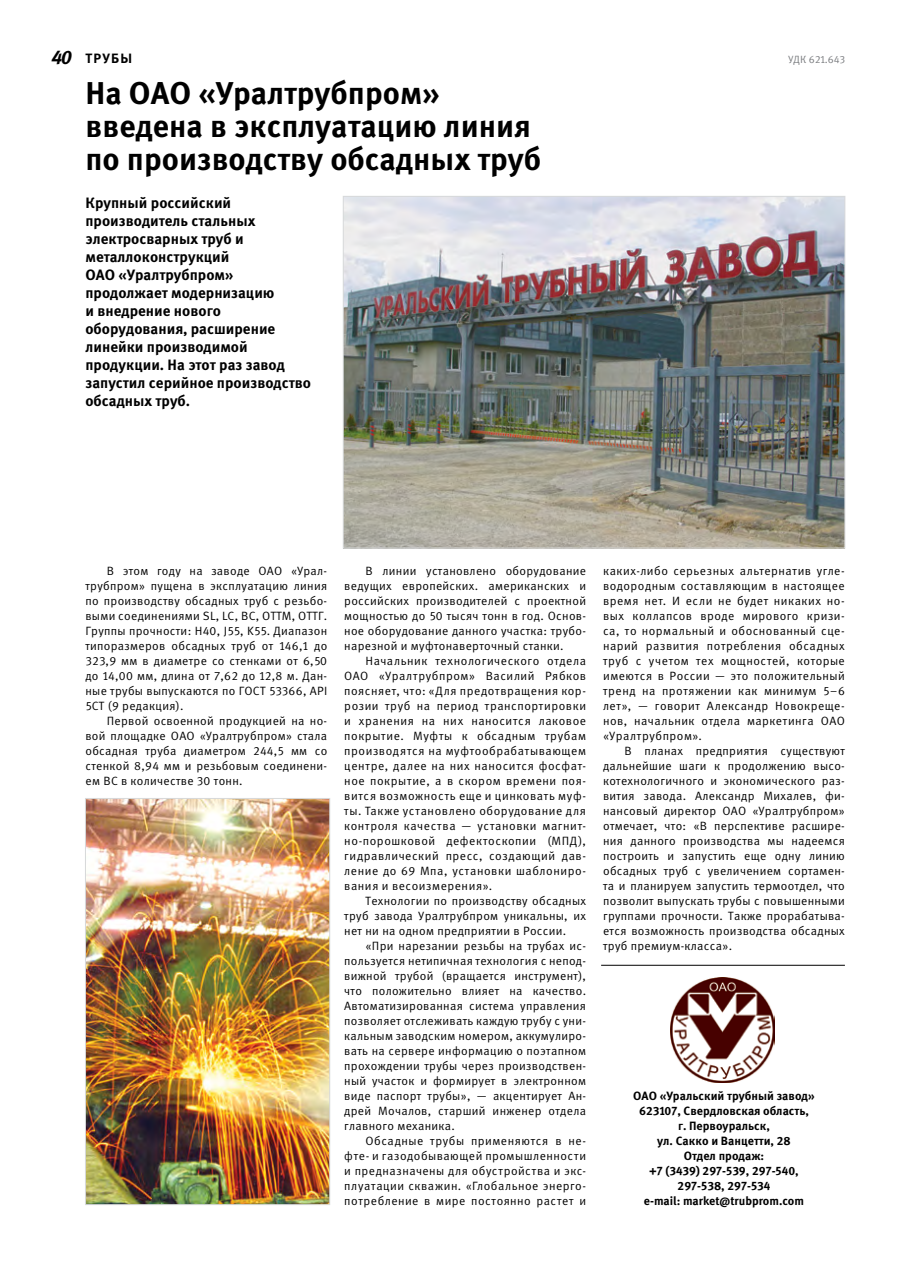
<style>
.page{position:relative;width:919px;height:1272px;background:#fff}
.page>*{position:absolute;margin:0;border:0;box-sizing:border-box;transform-origin:0 0}
.t1{font:700 31.5px/33px "Meta Pro";color:#000}
.t2{font:700 15px/18px "Meta Pro";color:#000}
.t3{font:700 13.5px "Meta Pro";color:#000}
.t4{font:12px/15px "Meta Pro";letter-spacing:.025em;color:#000;text-align:justify}
.t5{font:700 12px/15px "Meta Pro";color:#000;text-align:center}
.t6{font:10.5px "Meta Pro";letter-spacing:-.01em;color:#7c7e81}
.s1{font-style:italic;font-size:19.5px}
</style>
<div class="page">
<img style="left:670px;top:977px;width:104px;height:105px">
<img style="left:345px;top:198px;width:498px;height:348px">
<img style="left:87px;top:800px;width:241px;height:402px">
<div style="left:85px;top:798px;width:245px;height:406px;border:1px solid #d7d9da"></div>
<hr style="left:601px;top:964px;width:243px;height:1px;background:#000">
<p class="t3" style="left:51px;top:50px;width:81px"><span class="s1">40</span> Трубы</p>
<p class="t6" style="left:788px;top:53px;width:58px">УДК 621.643</p>
<h1 class="t1" style="left:85px;top:78px;width:457px">На ОАО «Уралтрубпром» введена в эксплуатацию линия по производству обсадных труб</h1>
<p class="t2" style="left:85px;top:194px;width:227px">Крупный российский производитель стальных электросварных труб и металлоконструкций<br>ОАО «Уралтрубпром» продолжает модернизацию<br>и внедрение нового оборудования, расширение линейки производимой продукции. На этот раз завод запустил серийное производство обсадных труб.</p>
<p class="t4" style="left:85px;top:564px;width:243px;text-indent:21px">В этом году на заводе ОАО «Урал&shy;трубпром» пущена в эксплуатацию линия по производству обсадных труб с резьбо&shy;выми соединениями SL, LC, BC, OTTM, OTTГ.<br>Группы прочности: H40, J55, K55. Диапазон типоразмеров обсадных труб от 146,1 до 323,9 мм в диаметре со стенками от 6,50 до 14,00 мм, длина от 7,62 до 12,8 м. Дан&shy;ные трубы выпускаются по ГОСТ 53366, API 5СТ (9 редакция).</p>
<p class="t4" style="left:85px;top:714px;width:243px;text-indent:21px">Первой освоенной продукцией на но&shy;вой площадке ОАО «Уралтрубпром» стала обсадная труба диаметром 244,5 мм со стенкой 8,94 мм и резьбовым соединени&shy;ем BC в количестве 30 тонн.</p>
<p class="t4" style="left:344px;top:564px;width:243px;text-indent:21px">В линии установлено оборудование ведущих европейских. американских и российских производителей с проектной мощностью до 50 тысяч тонн в год. Основ&shy;ное оборудование данного участка: трубо&shy;нарезной и муфтонаверточный станки.</p>
<p class="t4" style="left:344px;top:654px;width:243px;text-indent:21px">Начальник технологического отдела ОАО «Уралтрубпром» Василий Рябков поясняет, что: «Для предотвращения кор&shy;розии труб на период транспортировки и хранения на них наносится лаковое покрытие. Муфты к обсадным трубам производятся на муфтообрабатывающем центре, далее на них наносится фосфат&shy;ное покрытие, а в скором времени поя&shy;вится возможность еще и цинковать муф&shy;ты. Также установлено оборудование для контроля качества — установки магнит&shy;но-порошковой дефектоскопии (МПД), гидравлический пресс, создающий дав&shy;ление до 69 Мпа, установки шаблониро&shy;вания и весоизмерения».</p>
<p class="t4" style="left:344px;top:894px;width:243px;text-indent:21px">Технологии по производству обсадных труб завода Уралтрубпром уникальны, их нет ни на одном предприятии в России.</p>
<p class="t4" style="left:344px;top:939px;width:243px;text-indent:21px">«При нарезании резьбы на трубах ис&shy;пользуется нетипичная технология с непод&shy;вижной трубой (вращается инструмент), что положительно влияет на качество.<br>Автоматизированная система управления позволяет отслеживать каждую трубу с уни&shy;кальным заводским номером, аккумулиро&shy;вать на сервере информацию о поэтапном прохождении трубы через производствен&shy;ный участок и формирует в электронном виде паспорт трубы», — акцентирует Ан&shy;дрей Мочалов, старший инженер отдела главного механика.</p>
<p class="t4" style="left:344px;top:1134px;width:243px;text-indent:21px">Обсадные трубы применяются в не&shy;фте- и газодобывающей промышленности и предназначены для обустройства и экс&shy;плуатации скважин. «Глобальное энерго&shy;потребление в мире постоянно растет и</p>
<p class="t4" style="left:603px;top:564px;width:243px">каких-либо серьезных альтернатив угле&shy;водородным составляющим в настоящее время нет. И если не будет никаких но&shy;вых коллапсов вроде мирового кризи&shy;са, то нормальный и обоснованный сце&shy;нарий развития потребления обсадных труб с учетом тех мощностей, которые имеются в России — это положительный тренд на протяжении как минимум 5–6 лет», — говорит Александр Новокреще&shy;нов, начальник отдела маркетинга ОАО «Уралтрубпром».</p>
<p class="t4" style="left:603px;top:744px;width:243px;text-indent:21px">В планах предприятия существуют дальнейшие шаги к продолжению высо&shy;котехнологичного и экономического раз&shy;вития завода. Александр Михалев, фи&shy;нансовый директор ОАО «Уралтрубпром» отмечает, что: «В перспективе расшире&shy;ния данного производства мы надеемся построить и запустить еще одну линию обсадных труб с увеличением сортамен&shy;та и планируем запустить термоотдел, что позволит выпускать трубы с повышенными группами прочности. Также прорабатыва&shy;ется возможность производства обсадных труб премиум-класса».</p>
<p class="t5" style="left:633px;top:1089px;width:183px">ОАО «Уральский трубный завод»<br>623107, Свердловская область,<br>г. Первоуральск,<br>ул. Сакко и Ванцетти, 28<br>Отдел продаж:<br>+7 (3439) 297-539, 297-540,<br>297-538, 297-534<br>e-mail: market@trubprom.com</p>
</div>
